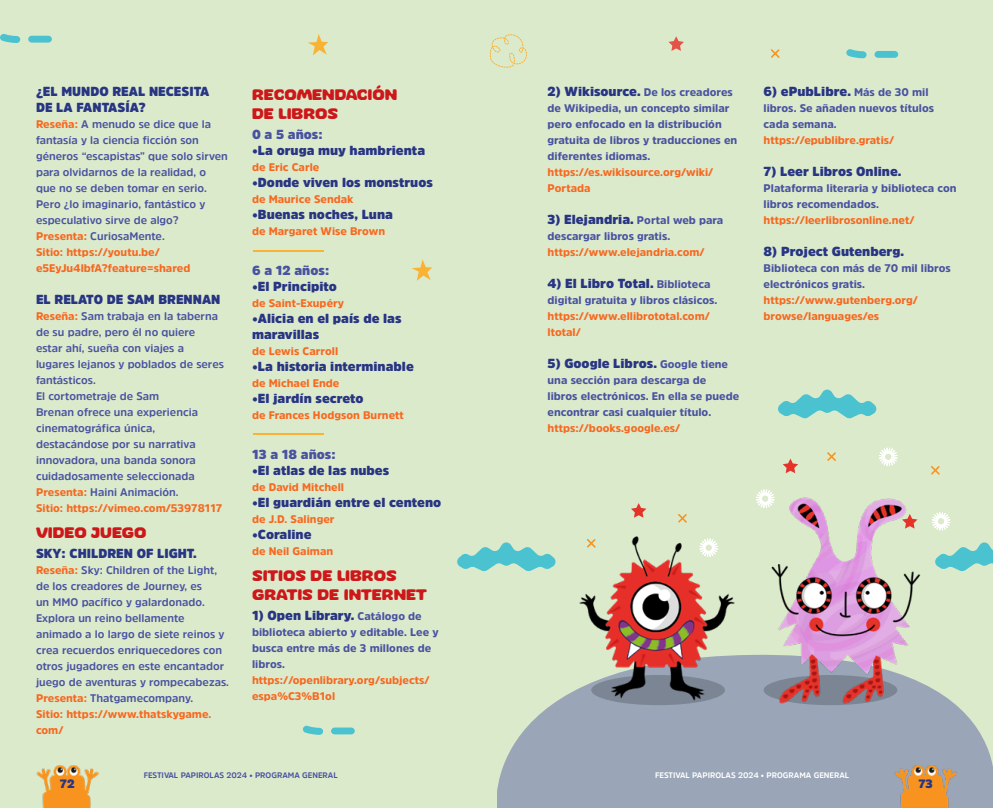
<style>
.page{position:relative;width:993px;height:808px;background:#fff}
.page>*{position:absolute;margin:0;border:0;box-sizing:border-box;transform-origin:0 0}
.t1{font:18px/19px "Argufy";color:#cd1719}
.t2{font:900 13px/16px "Amsi Pro";color:#283583}
.t3{font:900 13px "Amsi Pro";color:#4953a0}
.t4{font:900 12px "Amsi Pro";color:#283583}
.t5{font:700 11px/16px "Amsi Pro";color:#4953a0}
.t6{font:900 11px/16px "Amsi Pro";color:#4953a0}
.t7{font:900 11px/16px "Amsi Pro";color:#f7681f}
.t8{font:700 8px "Amsi Pro";color:#4953a0}
.t9{font:700 8px "Amsi Pro";color:#fff}
.s1{font-weight:900;color:#f7681f}
.s2{font-size:11px;color:#4953a0}
.s3{font-size:13px;color:#283583}
</style>
<div class="page">
<div style="left:496px;top:0;width:496px;height:808px;background:#dceacc"></div>
<svg style="left:497px;top:654px;width:495px;height:154px;fill:#9aa6b8"></svg>
<div style="left:0;top:0;width:496px;height:808px;background:#dceacc"></div>
<svg style="left:308px;top:34px;width:20px;height:21px"></svg>
<svg style="left:412px;top:259px;width:20px;height:22px"></svg>
<svg style="left:302px;top:725px;width:21px;height:10px"></svg>
<div style="left:331px;top:727px;width:24px;height:7px;background:#4bc2d0;border-radius:4px"></div>
<svg style="left:0;top:34px;width:20px;height:9px"></svg>
<div style="left:28px;top:36px;width:24px;height:7px;background:#4bc2d0;border-radius:4px"></div>
<svg style="left:668px;top:36px;width:15px;height:15px"></svg>
<svg style="left:490px;top:34px;width:37px;height:34px"></svg>
<svg style="left:778px;top:390px;width:99px;height:29px"></svg>
<svg style="left:457px;top:542px;width:99px;height:29px"></svg>
<svg style="left:935px;top:542px;width:57px;height:29px"></svg>
<svg style="left:783px;top:459px;width:14px;height:14px"></svg>
<svg style="left:631px;top:503px;width:15px;height:15px"></svg>
<svg style="left:932px;top:512px;width:19px;height:19px"></svg>
<svg style="left:756px;top:489px;width:16px;height:18px"></svg>
<svg style="left:879px;top:447px;width:19px;height:19px"></svg>
<svg style="left:931px;top:466px;width:8px;height:9px"></svg>
<svg style="left:827px;top:452px;width:9px;height:9px"></svg>
<svg style="left:771px;top:49px;width:8px;height:9px"></svg>
<svg style="left:678px;top:514px;width:9px;height:9px"></svg>
<svg style="left:846px;top:49px;width:20px;height:9px"></svg>
<div style="left:874px;top:51px;width:24px;height:7px;background:#4bc2d0;border-radius:4px"></div>
<img style="left:36px;top:765px;width:62px;height:43px">
<img style="left:894px;top:763px;width:62px;height:45px">
<img style="left:763px;top:494px;width:163px;height:211px">
<img style="left:566px;top:536px;width:181px;height:168px">
<hr style="left:253px;top:250px;width:71px;height:1px;background:#f9b234">
<hr style="left:253px;top:433px;width:71px;height:1px;background:#f9b234">
<p class="t2" style="left:36px;top:83px;width:175px">¿EL MUNDO REAL NECESITA<br>DE LA FANTASÍA?</p>
<p class="t5" style="left:36px;top:116px;width:193px"><span class="s1">Reseña:</span> A menudo se dice que la fantasía y la ciencia ficción son géneros “escapistas” que solo sirven para olvidarnos de la realidad, o que no se deben tomar en serio.<br>Pero ¿lo imaginario, fantástico y especulativo sirve de algo?<br><span class="s1">Presenta:</span> CuriosaMente.<br><span class="s1">Sitio: https://youtu.be/ e5EyJu4lbfA?feature=shared</span></p>
<p class="t2" style="left:36px;top:291px;width:186px">EL RELATO DE SAM BRENNAN</p>
<p class="t5" style="left:36px;top:308px;width:189px"><span class="s1">Reseña:</span> Sam trabaja en la taberna de su padre, pero él no quiere estar ahí, sueña con viajes a lugares lejanos y poblados de seres fantásticos.<br>El cortometraje de Sam<br>Brenan ofrece una experiencia cinematográfica única, destacándose por su narrativa innovadora, una banda sonora cuidadosamente seleccionada<br><span class="s1">Presenta:</span> Haini Animación.<br><span class="s1">Sitio: https://vimeo.com/53978117</span></p>
<h1 class="t1" style="left:36px;top:523px;width:112px">VIDEO JUEGO</h1>
<p class="t2" style="left:36px;top:545px;width:162px">SKY: CHILDREN OF LIGHT.</p>
<p class="t5" style="left:36px;top:562px;width:194px"><span class="s1">Reseña:</span> Sky: Children of the Light, de los creadores de Journey, es<br>un MMO pacífico y galardonado.<br>Explora un reino bellamente animado a lo largo de siete reinos y crea recuerdos enriquecedores con otros jugadores en este encantador juego de aventuras y rompecabezas.<br><span class="s1">Presenta:</span> Thatgamecompany.<br><span class="s1">Sitio: https://www.thatskygame. com/</span></p>
<h1 class="t1" style="left:252px;top:84px;width:146px">RECOMENDACIÓN<br>DE LIBROS</h1>
<p class="t3" style="left:252px;top:125px;width:72px">0 a 5 años:</p>
<p class="t2" style="left:252px;top:142px;width:174px">•La oruga muy hambrienta</p>
<p class="t7" style="left:252px;top:159px;width:69px">de Eric Carle</p>
<p class="t2" style="left:252px;top:174px;width:182px">•Donde viven los monstruos</p>
<p class="t7" style="left:252px;top:191px;width:103px">de Maurice Sendak</p>
<p class="t2" style="left:252px;top:206px;width:142px">•Buenas noches, Luna</p>
<p class="t7" style="left:252px;top:223px;width:134px">de Margaret Wise Brown</p>
<p class="t3" style="left:252px;top:261px;width:79px">6 a 12 años:</p>
<p class="t2" style="left:252px;top:278px;width:86px">•El Principito</p>
<p class="t7" style="left:252px;top:295px;width:93px">de Saint-Exupéry</p>
<p class="t2" style="left:252px;top:310px;width:151px">•Alicia en el país de las maravillas</p>
<p class="t7" style="left:252px;top:343px;width:88px">de Lewis Carroll</p>
<p class="t2" style="left:252px;top:358px;width:163px">•La historia interminable</p>
<p class="t7" style="left:252px;top:375px;width:89px">de Michael Ende</p>
<p class="t2" style="left:252px;top:390px;width:113px">•El jardín secreto</p>
<p class="t7" style="left:252px;top:407px;width:153px">de Frances Hodgson Burnett</p>
<p class="t3" style="left:252px;top:445px;width:85px">13 a 18 años:</p>
<p class="t2" style="left:252px;top:462px;width:139px">•El atlas de las nubes</p>
<p class="t7" style="left:252px;top:479px;width:93px">de David Mitchell</p>
<p class="t2" style="left:252px;top:494px;width:190px">•El guardián entre el centeno</p>
<p class="t7" style="left:252px;top:511px;width:84px">de J.D. Salinger</p>
<p class="t2" style="left:252px;top:526px;width:61px">•Coraline</p>
<p class="t7" style="left:252px;top:543px;width:83px">de Neil Gaiman</p>
<h1 class="t1" style="left:252px;top:565px;width:176px">SITIOS DE LIBROS<br>GRATIS DE INTERNET</h1>
<p class="t2" style="left:252px;top:607px;width:171px">1) Open Library. <span class="s2">Catálogo de</span></p>
<p class="t6" style="left:252px;top:624px;width:188px">biblioteca abierto y editable. Lee y busca entre más de 3 millones de libros.</p>
<p class="t7" style="left:252px;top:672px;width:179px">https://openlibrary.org/subjects/ espa%C3%B1ol</p>
<p class="t6" style="left:547px;top:84px;width:191px"><span class="s3">2) Wikisource.</span> De los creadores de Wikipedia, un concepto similar pero enfocado en la distribución gratuita de libros y traducciones en diferentes idiomas.</p>
<p class="t7" style="left:547px;top:164px;width:167px">https://es.wikisource.org/wiki/<br>Portada</p>
<p class="t2" style="left:547px;top:211px;width:177px">3) Elejandria. <span class="s2">Portal web para</span></p>
<p class="t6" style="left:547px;top:228px;width:124px">descargar libros gratis.</p>
<p class="t7" style="left:547px;top:244px;width:158px">https://www.elejandria.com/</p>
<p class="t2" style="left:547px;top:275px;width:164px">4) El Libro Total. <span class="s2">Biblioteca</span></p>
<p class="t6" style="left:547px;top:292px;width:171px">digital gratuita y libros clásicos.</p>
<p class="t7" style="left:547px;top:308px;width:164px">https://www.ellibrototal.com/ ltotal/</p>
<p class="t2" style="left:547px;top:355px;width:182px">5) Google Libros. <span class="s2">Google tiene</span></p>
<p class="t6" style="left:547px;top:372px;width:193px">una sección para descarga de<br>libros electrónicos. En ella se puede encontrar casi cualquier título.</p>
<p class="t7" style="left:547px;top:420px;width:134px">https://books.google.es/</p>
<p class="t2" style="left:763px;top:83px;width:166px">6) ePubLibre. <span class="s2">Más de 30 mil</span></p>
<p class="t6" style="left:763px;top:100px;width:172px">libros. Se añaden nuevos títulos cada semana.</p>
<p class="t7" style="left:763px;top:132px;width:132px">https://epublibre.gratis/</p>
<p class="t2" style="left:763px;top:163px;width:139px">7) Leer Libros Online.</p>
<p class="t6" style="left:763px;top:180px;width:194px">Plataforma literaria y biblioteca con libros recomendados.</p>
<p class="t7" style="left:763px;top:212px;width:152px">https://leerlibrosonline.net/</p>
<p class="t2" style="left:763px;top:243px;width:142px">8) Project Gutenberg.</p>
<p class="t6" style="left:763px;top:260px;width:189px">Biblioteca con más de 70 mil libros electrónicos gratis.</p>
<p class="t7" style="left:763px;top:292px;width:156px">https://www.gutenberg.org/ browse/languages/es</p>
<p class="t8" style="left:144px;top:770px;width:195px">FESTIVAL PAPIROLAS 2024 • PROGRAMA GENERAL</p>
<p class="t9" style="left:655px;top:770px;width:195px">FESTIVAL PAPIROLAS 2024 • PROGRAMA GENERAL</p>
<p class="t4" style="left:60px;top:775px;width:16px">72</p>
<p class="t4" style="left:918px;top:775px;width:16px">73</p>
</div>
